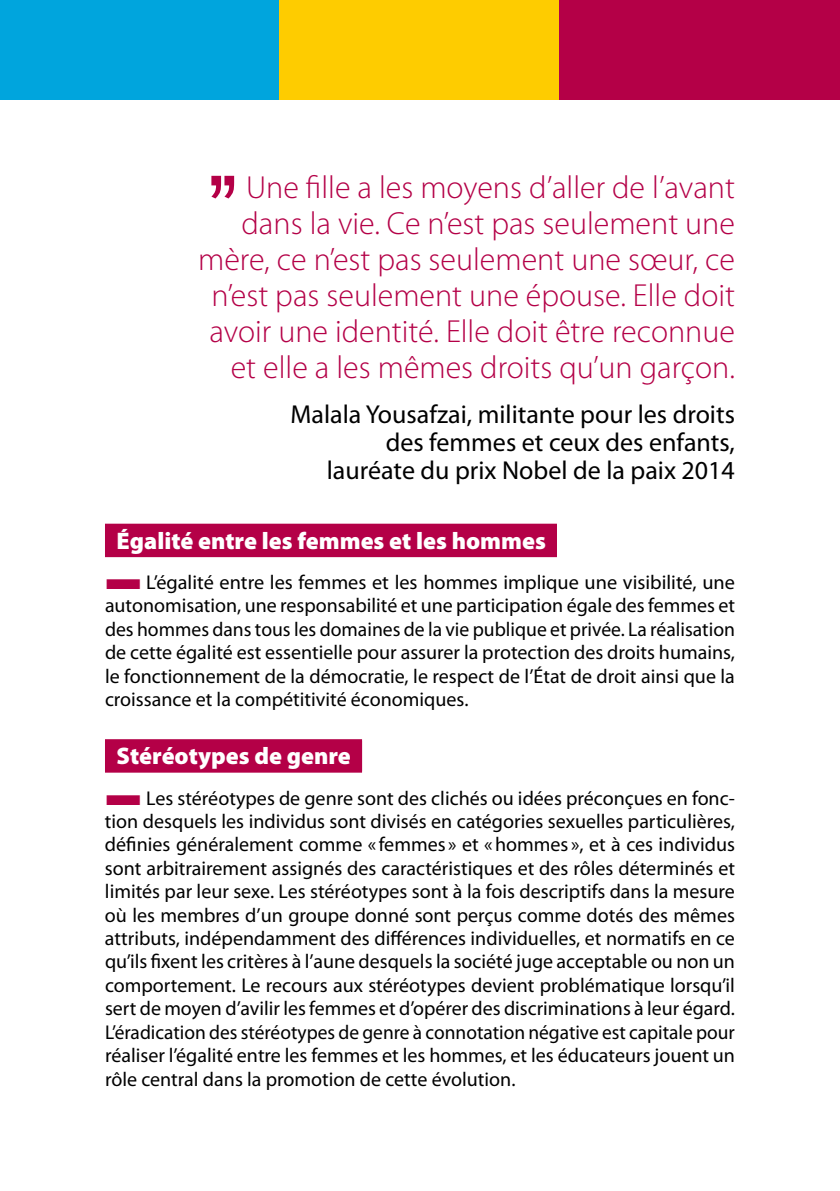
<style>
.page{position:relative;width:840px;height:1191px;background:#fff}
.page>*{position:absolute;margin:0;border:0;box-sizing:border-box;transform-origin:0 0}
.t1{font:300 32px/36px "Myriad Pro";color:#b40047;text-align:right}
.t2{font:26px/28px "Myriad Pro";color:#000;text-align:right}
.t3{font:900 24px "Myriad Pro";color:#fff}
.t4{font:20px/23.4px "Myriad Pro";color:#000;text-align:justify}
.s1{color:#b40047}
.s2{font-weight:900;font-size:24px;color:#fff}
</style>
<div class="page">
<div style="left:105px;top:525px;width:451px;height:32px;background:#b40047"></div>
<div style="left:105px;top:523px;width:451px;height:32px;background:#b40047"></div>
<div style="left:105px;top:740px;width:257px;height:32px;background:#b40047"></div>
<div style="left:105px;top:739px;width:257px;height:32px;background:#b40047"></div>
<div style="left:0;top:0;width:279px;height:99px;background:#00a5dd"></div>
<div style="left:279px;top:0;width:279px;height:99px;background:#fecc00"></div>
<div style="left:558px;top:0;width:281px;height:99px;background:#b40047"></div>
<svg style="left:211px;top:176px;width:23px;height:22px"></svg>
<p class="t1" style="left:198px;top:169px;width:538px">Une fille a les moyens d’aller de l’avant dans la vie. Ce n’est pas seulement une mère, ce n’est pas seulement une sœur, ce n’est pas seulement une épouse. Elle doit avoir une identité. Elle doit être reconnue et elle a les mêmes droits qu’un garçon.</p>
<h2 class="t2" style="left:290px;top:400px;width:445px">Malala Yousafzai, militante pour les droits des femmes et ceux des enfants,<br>lauréate du prix Nobel de la paix 2014</h2>
<p class="t3" style="left:116px;top:524px;width:430px">Égalité entre les femmes et les hommes</p>
<p class="t4" style="left:105px;top:570px;width:631px"><span class="s1">■</span>L’égalité entre les femmes et les hommes implique une visibilité, une autonomisation, une responsabilité et une participation égale des femmes et des hommes dans tous les domaines de la vie publique et privée. La réalisation de cette égalité est essentielle pour assurer la protection des droits humains, le fonctionnement de la démocratie, le respect de l’État de droit ainsi que la croissance et la compétitivité économiques.</p>
<p class="t3" style="left:116px;top:740px;width:236px">Stéréotypes de genre</p>
<p class="t4" style="left:105px;top:786px;width:631px"><span class="s1">■</span>Les stéréotypes de genre sont des clichés ou idées préconçues en fonc&shy;tion desquels les individus sont divisés en catégories sexuelles particulières, définies généralement comme « femmes » et «hommes », et à ces individus sont arbitrairement assignés des caractéristiques et des rôles déterminés et limités par leur sexe. Les stéréotypes sont à la fois descriptifs dans la mesure où les membres d’un groupe donné sont perçus comme dotés des mêmes attributs, indépendamment des différences individuelles, et normatifs en ce qu’ils fixent les critères à l’aune desquels la société juge acceptable ou non un comportement. Le recours aux stéréotypes devient problématique lorsqu’il sert de moyen d’avilir les femmes et d’opérer des discriminations à leur égard.<br>L’éradication des stéréotypes de genre à connotation négative est capitale pour réaliser l’égalité entre les femmes et les hommes, et les éducateurs jouent un rôle central dans la promotion de cette évolution.<span class="s2">Wom</span></p>
</div>
